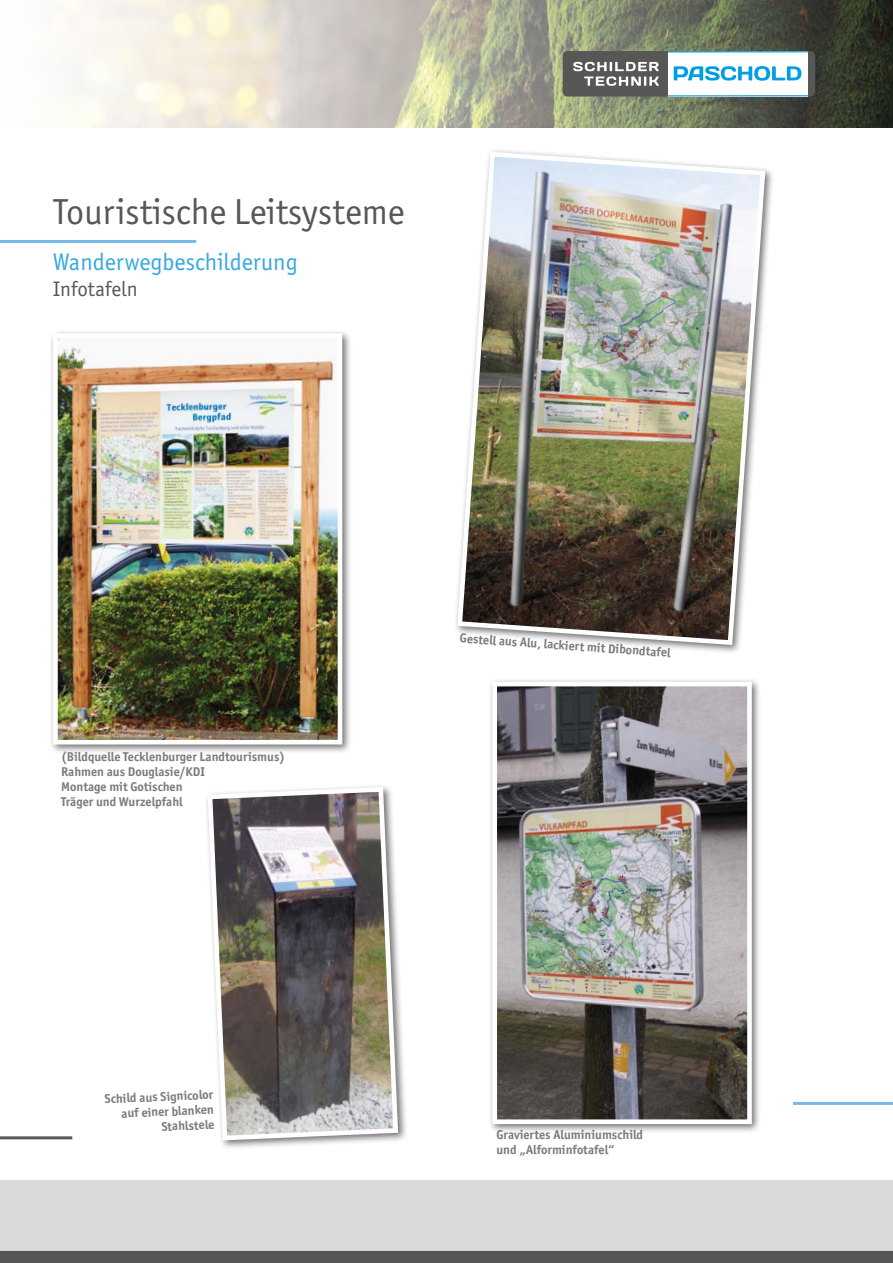
<style>
.page{position:relative;width:893px;height:1263px;background:#fff}
.page>*{position:absolute;margin:0;border:0;box-sizing:border-box;transform-origin:0 0}
.t1{font:36.15px "Officina San ITC";color:#575756}
.t2{font:24px "Officina San ITC";color:#36a9e1}
.t3{font:21px "Officina San ITC";color:#575756}
.t4{font:700 12.75px/15px "Officina San ITC";color:#7c7b7b}
</style>
<div class="page">
<img style="left:69px;top:0;width:824px;height:128px">
<div style="left:0;top:1180px;width:893px;height:83px;background:#dadada"></div>
<div style="left:0;top:1251px;width:893px;height:12px;background:#575756"></div>
<div style="left:564px;top:52px;width:250px;height:44px;background:#575756;border-radius:4px"></div>
<div style="left:563px;top:51px;width:252px;height:46px;border:2px solid #575756;border-radius:4px"></div>
<div style="left:668px;top:52px;width:140px;height:44px;background:#fff"></div>
<hr style="left:668px;top:51px;width:140px;height:2px;background:#36a9e1">
<hr style="left:668px;top:95px;width:140px;height:2px;background:#36a9e1">
<svg style="left:674px;top:66px;width:127px;height:15px"></svg>
<svg style="left:573px;top:62px;width:86px;height:24px"></svg>
<hr style="left:0;top:1136px;width:72px;height:3px;background:#575756">
<hr style="left:793px;top:1102px;width:100px;height:3px;background:#73bae8">
<div style="left:49px;top:329px;width:304px;height:425px;background:#000;opacity:.56"></div>
<img style="left:59px;top:339px;width:277px;height:399px">
<div style="left:53px;top:333px;width:289px;height:411px;border:5px solid #fff"></div>
<div style="left:204px;top:783px;width:204px;height:367px;background:#000;opacity:.56"></div>
<img style="left:205px;top:785px;width:195px;height:358px">
<div style="left:488px;top:677px;width:274px;height:457px;background:#000;opacity:.56"></div>
<img style="left:498px;top:688px;width:248px;height:430px">
<div style="left:492px;top:682px;width:260px;height:442px;border:5px solid #fff"></div>
<div style="left:454px;top:148px;width:321px;height:506px;background:#000;opacity:.56"></div>
<img style="left:455px;top:149px;width:313px;height:498px">
<hr style="left:0;top:240px;width:196px;height:3px;background:#73bae8">
<h1 class="t1" style="left:53px;top:191px;width:353px">Touristische Leitsysteme</h1>
<h2 class="t2" style="left:53px;top:248px;width:246px">Wanderwegbeschilderung</h2>
<h3 class="t3" style="left:53px;top:277px;width:86px">Infotafeln</h3>
<p class="t4" style="left:61px;top:749px;width:225px">(Bildquelle Tecklenburger Landtourismus)<br>Rahmen aus Douglasie/KDI<br>Montage mit Gotischen<br>Träger und Wurzelpfahl</p>
<p class="t4" style="left:104px;top:1092px;width:110px;text-align:right;rotate:-3deg">Schild aus Signicolor auf einer blanken<br>Stahlstele</p>
<p class="t4" style="left:460px;top:630px;width:213px;rotate:4deg">Gestell aus Alu, lackiert mit Dibondtafel</p>
<p class="t4" style="left:496px;top:1127px;width:148px">Graviertes Aluminiumschild und „Alforminfotafel“</p>
</div>
